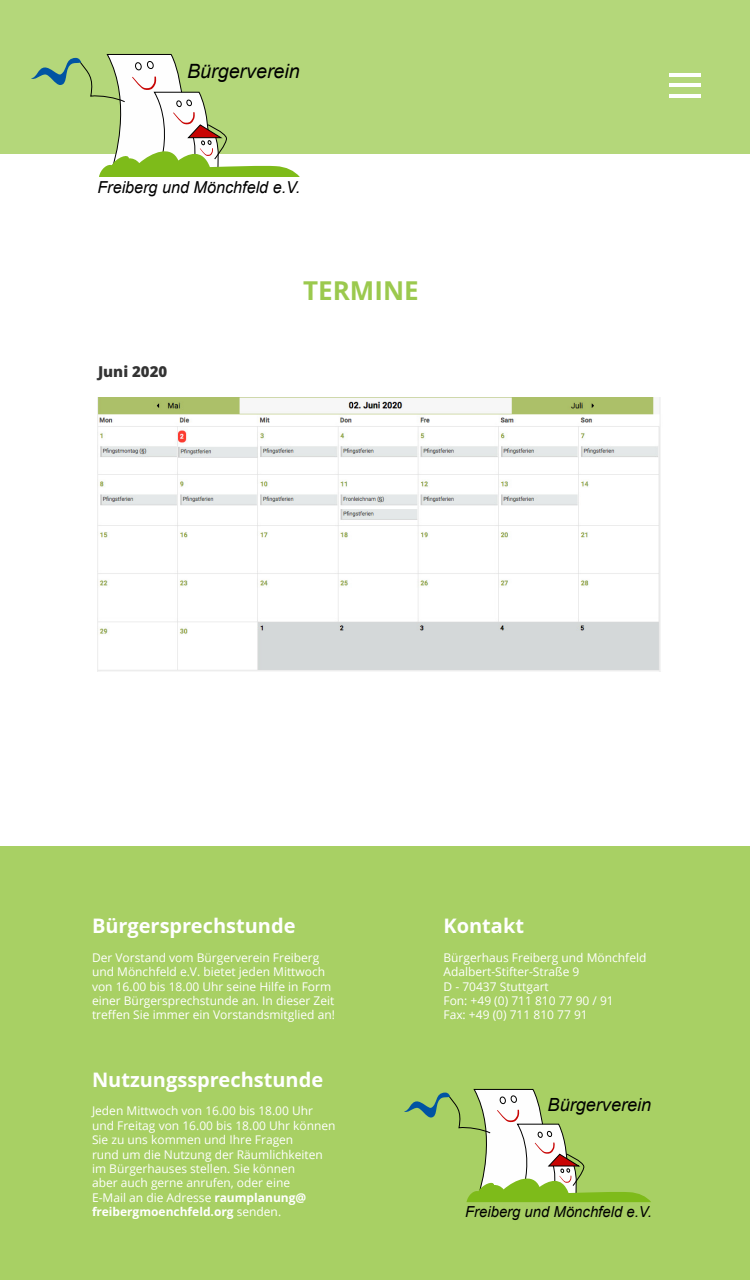
<style>
.page{position:relative;width:750px;height:1280px;background:#fff}
.page>*{position:absolute;margin:0;border:0;box-sizing:border-box;transform-origin:0 0}
.t1{font:700 26px "Open Sans";color:#9bc94e}
.t2{font:700 20px "Open Sans";color:#fff}
.t3{font:italic 19.7px "Arial";color:#000}
.t4{font:italic 18.1px "Arial";color:#000}
.t5{font:italic 16.5px "Arial";color:#000}
.t6{font:italic 15.2px "Arial";color:#000}
.t7{font:800 15px "Open Sans";color:#333}
.t8{font:12px/14.4px "Open Sans";color:#fff}
.s1{font-weight:700}
</style>
<div class="page">
<div style="left:0;top:846px;width:750px;height:434px;background:#a8d064"></div>
<div style="left:0;top:0;width:750px;height:154px;background:#b4d77a"></div>
<svg style="left:31px;top:54px;width:269px;height:123px"></svg>
<hr style="left:669px;top:73px;width:31px;height:3px;background:#fff">
<hr style="left:669px;top:84px;width:31px;height:3px;background:#fff">
<hr style="left:669px;top:94px;width:31px;height:4px;background:#fff">
<img style="left:97px;top:397px;width:564px;height:274px">
<svg style="left:404px;top:1089px;width:247px;height:113px"></svg>
<p class="t3" style="left:187px;top:59px;width:114px">Bürgerverein</p>
<p class="t5" style="left:97px;top:176px;width:204px">Freiberg und Mönchfeld e.V.</p>
<p class="t7" style="left:98px;top:363px;width:71px">Juni 2020</p>
<p class="t1" style="left:303px;top:276px;width:117px">TERMINE</p>
<p class="t2" style="left:92px;top:914px;width:205px">Bürgersprechstunde</p>
<p class="t8" style="left:92px;top:950px;width:244px">Der Vorstand vom Bürgerverein Freiberg und Mönchfeld e.V. bietet jeden Mittwoch von 16.00 bis 18.00 Uhr seine Hilfe in Form einer Bürgersprechstunde an. In dieser Zeit treffen Sie immer ein Vorstandsmitglied an!</p>
<p class="t2" style="left:92px;top:1068px;width:233px">Nutzungssprechstunde</p>
<p class="t8" style="left:92px;top:1104px;width:245px">Jeden Mittwoch von 16.00 bis 18.00 Uhr und Freitag von 16.00 bis 18.00 Uhr können Sie zu uns kommen und Ihre Fragen<br>rund um die Nutzung der Räumlichkeiten im Bürgerhauses stellen. Sie können<br>aber auch gerne anrufen, oder eine<br>E-Mail an die Adresse <span class="s1">raumplanung@ freibergmoenchfeld.org</span> senden.</p>
<p class="t2" style="left:444px;top:914px;width:82px">Kontakt</p>
<p class="t8" style="left:444px;top:950px;width:204px">Bürgerhaus Freiberg und Mönchfeld</p>
<p class="t8" style="left:444px;top:964px;width:137px">Adalbert-Stifter-Straße 9</p>
<p class="t8" style="left:444px;top:979px;width:107px">D - 70437 Stuttgart</p>
<p class="t8" style="left:444px;top:993px;width:172px">Fon: +49 (0) 711 810 77 90 / 91</p>
<p class="t8" style="left:444px;top:1008px;width:146px">Fax: +49 (0) 711 810 77 91</p>
<p class="t4" style="left:548px;top:1093px;width:105px">Bürgerverein</p>
<p class="t6" style="left:465px;top:1202px;width:188px">Freiberg und Mönchfeld e.V.</p>
</div>
